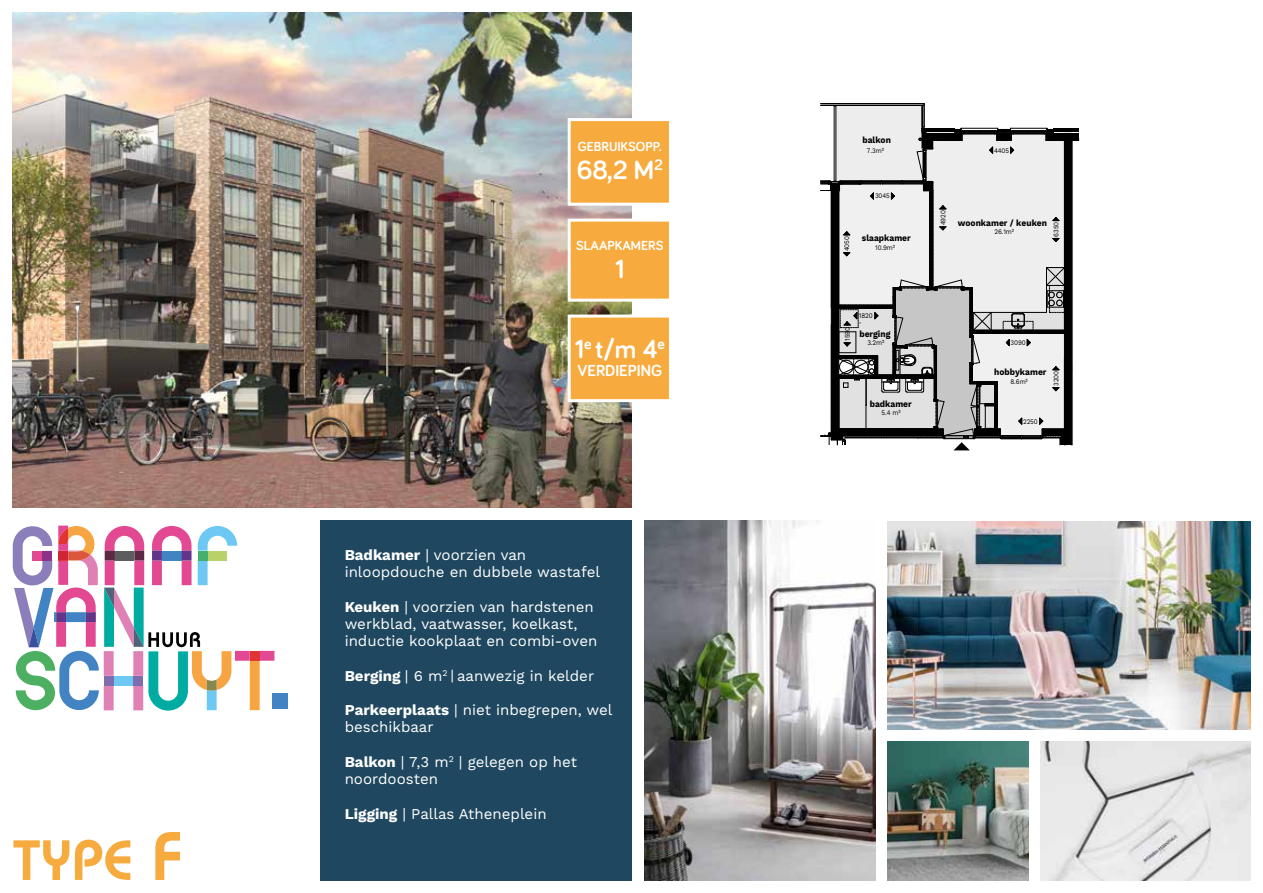
<style>
.page{position:relative;width:1263px;height:893px;background:#fff}
.page>*{position:absolute;margin:0;border:0;box-sizing:border-box;transform-origin:0 0}
.t1{font:600 56.7px "Bauhaus IT Cby BT";color:#f7ab3e}
.t2{font:700 27px "Bariol";color:#fff}
.t3{font:700 16.5px "Bariol";color:#fff}
.t4{font:15px/17.2px "Work Sans";color:#fff}
.t5{font:700 13.5px "Bariol";color:#fff}
.t6{font:700 9.15px "Work Sans";color:#000;scale:.92 1}
.t7{font:7.05px "Work Sans";letter-spacing:-.015em;color:#000;scale:.9 1}
.s1{font-size:68.7px}
.s2{font-weight:700}
</style>
<div class="page">
<div style="left:320px;top:520px;width:311px;height:360px;background:#1f4860"></div>
<img style="left:13px;top:13px;width:618px;height:494px">
<div style="left:272px;top:693px;width:15px;height:16px;background:#4283c4"></div>
<svg style="left:13px;top:526px;width:261px;height:185px"></svg>
<svg style="left:566px;top:117px;width:103px;height:90px;background:#f5b355"></svg>
<svg style="left:566px;top:217px;width:103px;height:86px;background:#f5b355"></svg>
<svg style="left:566px;top:313px;width:103px;height:91px;background:#f3b254"></svg>
<img style="left:888px;top:522px;width:362px;height:207px">
<img style="left:644px;top:521px;width:231px;height:359px">
<img style="left:888px;top:742px;width:140px;height:138px">
<img style="left:1041px;top:742px;width:209px;height:138px">
<svg style="left:821px;top:103px;width:259px;height:347px"></svg>
<h1 class="t1" style="left:13px;top:825px;width:172px">TYPE <span class="s1">F</span></h1>
<p class="t5" style="left:578px;top:137px;width:86px">GEBRUIKSOPP.</p>
<h2 class="t2" style="left:577px;top:152px;width:88px">68,2 M<sup>2</sup></h2>
<p class="t5" style="left:576px;top:236px;width:89px">SLAAPKAMERS</p>
<h2 class="t2" style="left:615px;top:251px;width:11px">1</h2>
<h2 class="t2" style="left:575px;top:330px;width:92px">1<sup>e</sup> t/m 4<sup>e</sup></h2>
<p class="t3" style="left:577px;top:359px;width:86px">VERDIEPING</p>
<p class="t4" style="left:345px;top:547px;width:257px"><span class="s2">Badkamer</span> | voorzien van inloopdouche en dubbele wastafel</p>
<p class="t4" style="left:345px;top:599px;width:254px"><span class="s2">Keuken</span> | voorzien van hardstenen werkblad, vaatwasser, koelkast, inductie kookplaat en combi-oven</p>
<p class="t4" style="left:345px;top:668px;width:251px"><span class="s2">Berging</span> | 6 m<sup>2</sup> | aanwezig in kelder</p>
<p class="t4" style="left:345px;top:702px;width:269px"><span class="s2">Parkeerplaats</span> | niet inbegrepen, wel beschikbaar</p>
<p class="t4" style="left:345px;top:754px;width:234px"><span class="s2">Balkon</span> | 7,3 m<sup>2</sup> | gelegen op het noordoosten</p>
<p class="t4" style="left:345px;top:806px;width:203px"><span class="s2">Ligging</span> | Pallas Atheneplein</p>
<p class="t6" style="left:862px;top:135px;width:32px">balkon</p>
<p class="t7" style="left:867px;top:146px;width:21px">7.3m²</p>
<p class="t7" style="left:875px;top:192px;width:18px">3045</p>
<p class="t7" style="left:843px;top:251px;width:18px;rotate:-90deg">4050</p>
<p class="t6" style="left:862px;top:233px;width:55px">slaapkamer</p>
<p class="t7" style="left:875px;top:244px;width:24px">10.9m²</p>
<p class="t7" style="left:843px;top:341px;width:17px;rotate:-90deg">1590</p>
<p class="t7" style="left:859px;top:312px;width:17px">1820</p>
<p class="t6" style="left:859px;top:328px;width:35px">berging</p>
<p class="t7" style="left:867px;top:338px;width:20px">3.2m²</p>
<p class="t6" style="left:870px;top:398px;width:47px">badkamer</p>
<p class="t7" style="left:881px;top:408px;width:23px">5.4 m²</p>
<p class="t7" style="left:994px;top:146px;width:18px">4405</p>
<p class="t7" style="left:939px;top:225px;width:18px;rotate:-90deg">4920</p>
<p class="t6" style="left:958px;top:217px;width:98px">woonkamer / keuken</p>
<p class="t7" style="left:1052px;top:237px;width:18px;rotate:-90deg">6350</p>
<p class="t7" style="left:994px;top:227px;width:23px">26.1m²</p>
<p class="t7" style="left:1011px;top:338px;width:18px">3090</p>
<p class="t6" style="left:994px;top:366px;width:58px">hobbykamer</p>
<p class="t7" style="left:1010px;top:377px;width:21px">8.6m²</p>
<p class="t7" style="left:1052px;top:386px;width:18px;rotate:-90deg">3200</p>
<p class="t7" style="left:1023px;top:417px;width:18px">2250</p>
</div>
